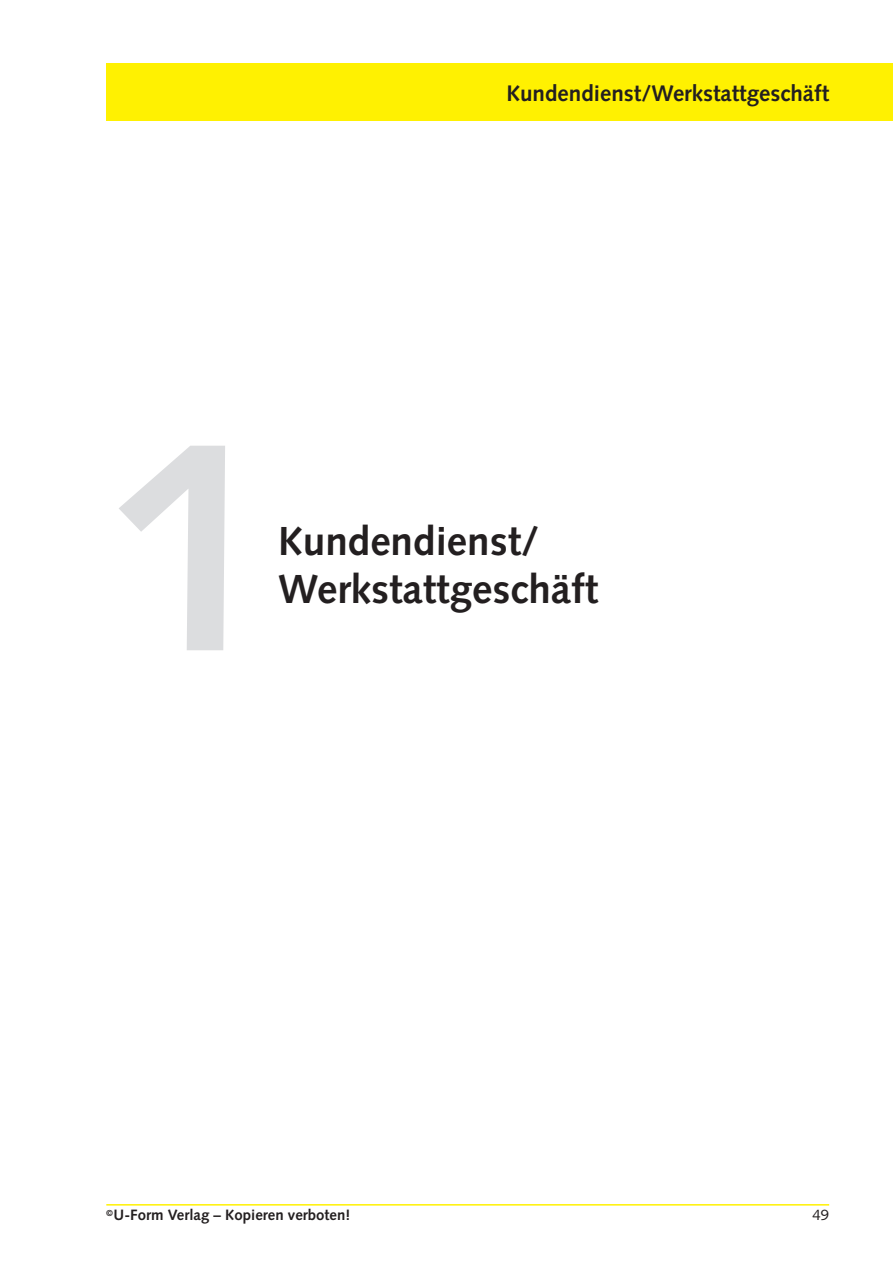
<style>
.page{position:relative;width:893px;height:1263px;background:#fff}
.page>*{position:absolute;margin:0;border:0;box-sizing:border-box;transform-origin:0 0}
.t1{font:700 300px "Syntax LT Std";color:#dcdddf}
.t2{font:700 40.5px "Syntax LT Std";color:#231f20}
.t3{font:700 22.5px "Syntax LT Std";color:#231f20}
.t4{font:700 15px "Syntax LT Std";color:#231f20}
.t5{font:15px "Syntax LT Std";color:#231f20}
</style>
<div class="page">
<hr style="left:106px;top:1204px;width:723px;height:1px;background:#fff101">
<div style="left:106px;top:64px;width:787px;height:57px;background:#fff101"></div>
<h3 class="t3" style="left:506px;top:80px;width:324px">Kundendienst/Werkstattgeschäft</h3>
<h1 class="t1" style="left:106px;top:375px;width:168px">1</h1>
<h2 class="t2" style="left:278px;top:517px;width:263px">Kundendienst/</h2>
<h2 class="t2" style="left:278px;top:566px;width:322px">Werkstattgeschäft</h2>
<p class="t4" style="left:106px;top:1207px;width:246px"><sup>©</sup>U-Form Verlag – Kopieren verboten!</p>
<p class="t5" style="left:812px;top:1206px;width:18px">49</p>
</div>
